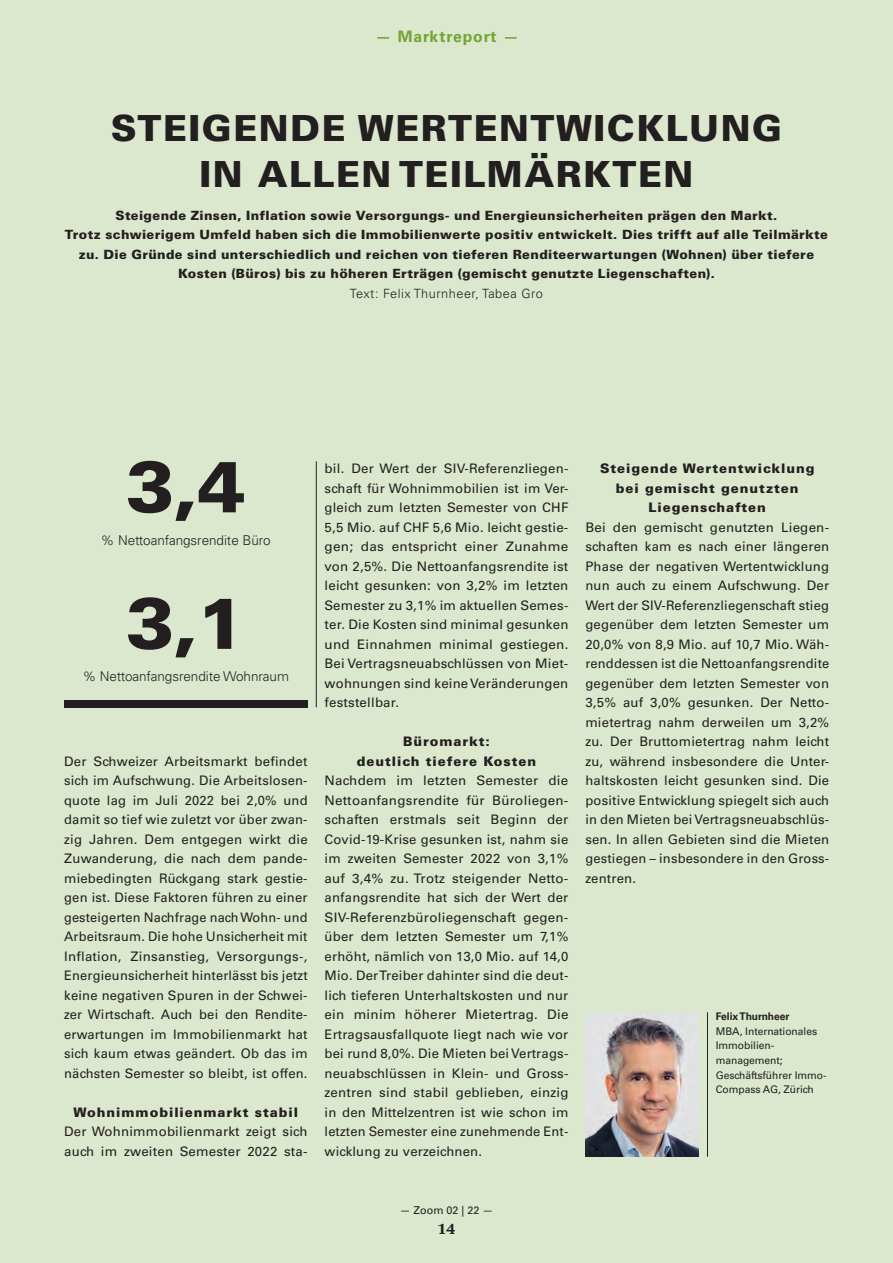
<style>
.page{position:relative;width:893px;height:1263px;background:#dce8cd}
.page>*{position:absolute;margin:0;border:0;box-sizing:border-box;transform-origin:0 0}
.t1{font:900 72px "Univers LT Std";color:#231f20}
.t2{font:900 36px/46.5px "Univers LT Std";letter-spacing:.04em;color:#231f20;text-align:center}
.t3{font:700 15.75px "Univers LT Std";letter-spacing:.06em;color:#73a532}
.t4{font:800 15.75px "Swift";color:#231f20}
.t5{font:300 13.5px "Univers LT Std";letter-spacing:-.005em;color:#231f20}
.t6{font:13.2px/19.5px "Univers LT Std";letter-spacing:.015em;color:#231f20;text-align:justify}
.t7{font:900 13.2px/19.5px "Univers LT Std";letter-spacing:.07em;color:#231f20;text-align:center}
.t8{font:900 12.75px/19.5px "Univers LT Std";letter-spacing:.025em;color:#231f20;text-align:center}
.t9{font:300 12.75px "Univers LT Std";letter-spacing:.04em;color:#231f20}
.t10{font:10.8px "Univers LT Std";color:#231f20}
.t11{font:10.5px/14.5px "Univers LT Std";letter-spacing:-.005em;color:#231f20}
.t12{font:700 10.5px "Univers LT Std";letter-spacing:-.005em;color:#231f20}
</style>
<div class="page">
<hr style="left:707px;top:1012px;width:1px;height:145px;background:#231f20">
<img style="left:585px;top:1012px;width:114px;height:145px">
<div style="left:64px;top:700px;width:244px;height:7px;background:#231f20"></div>
<hr style="left:316px;top:461px;width:1px;height:246px;background:#231f20">
<p class="t3" style="left:376px;top:28px;width:145px">— Marktreport —</p>
<h2 class="t2" style="left:111px;top:104px;width:673px">STEIGENDE WERTENTWICKLUNG<br>IN ALLEN TEILMÄRKTEN</h2>
<p class="t8" style="left:65px;top:205px;width:764px">Steigende Zinsen, Inflation sowie Versorgungs- und Energieunsicherheiten prägen den Markt.<br>Trotz schwierigem Umfeld haben sich die Immobilienwerte positiv entwickelt. Dies trifft auf alle Teilmärkte zu. Die Gründe sind unterschiedlich und reichen von tieferen Renditeerwartungen (Wohnen) über tiefere Kosten (Büros) bis zu höheren Erträgen (gemischt genutzte Liegenschaften).</p>
<p class="t9" style="left:350px;top:286px;width:195px">Text: Felix Thurnheer, Tabea Gro</p>
<h1 class="t1" style="left:126px;top:441px;width:121px">3,4</h1>
<p class="t5" style="left:101px;top:532px;width:171px">% Nettoanfangsrendite Büro</p>
<h1 class="t1" style="left:126px;top:578px;width:121px">3,1</h1>
<p class="t5" style="left:83px;top:668px;width:208px">% Nettoanfangsrendite Wohnraum</p>
<p class="t6" style="left:64px;top:751px;width:245px">Der Schweizer Arbeitsmarkt befindet sich im Aufschwung. Die Arbeitslosen&shy;quote lag im Juli 2022 bei 2,0% und damit so tief wie zuletzt vor über zwan&shy;zig Jahren. Dem entgegen wirkt die Zuwanderung, die nach dem pande&shy;miebedingten Rückgang stark gestie&shy;gen ist. Diese Faktoren führen zu einer gesteigerten Nachfrage nach Wohn- und Arbeitsraum. Die hohe Unsicherheit mit Inflation, Zinsanstieg, Versorgungs-, Energieunsicherheit hinterlässt bis jetzt keine negativen Spuren in der Schwei&shy;zer Wirtschaft. Auch bei den Rendite&shy;erwartungen im Immobilienmarkt hat sich kaum etwas geändert. Ob das im nächsten Semester so bleibt, ist offen.</p>
<p class="t7" style="left:74px;top:1102px;width:226px">Wohnimmobilienmarkt stabil</p>
<p class="t6" style="left:64px;top:1122px;width:245px">Der Wohnimmobilienmarkt zeigt sich auch im zweiten Semester 2022 sta-</p>
<p class="t6" style="left:325px;top:459px;width:245px">bil. Der Wert der SIV-Referenzliegen&shy;schaft für Wohnimmobilien ist im Ver&shy;gleich zum letzten Semester von CHF 5,5 Mio. auf CHF 5,6 Mio. leicht gestie&shy;gen; das entspricht einer Zunahme von 2,5%. Die Nettoanfangsrendite ist leicht gesunken: von 3,2% im letzten Semester zu 3,1% im aktuellen Semes&shy;ter. Die Kosten sind minimal gesunken und Einnahmen minimal gestiegen.<br>Bei Vertragsneuabschlüssen von Miet&shy;wohnungen sind keine Veränderungen feststellbar.</p>
<p class="t7" style="left:357px;top:732px;width:181px">Büromarkt:<br>deutlich tiefere Kosten</p>
<p class="t6" style="left:325px;top:771px;width:245px">Nachdem im letzten Semester die Nettoanfangsrendite für Büroliegen&shy;schaften erstmals seit Beginn der Covid-19-Krise gesunken ist, nahm sie im zweiten Semester 2022 von 3,1% auf 3,4% zu. Trotz steigender Netto&shy;anfangsrendite hat sich der Wert der SIV-Referenzbüroliegenschaft gegen&shy;über dem letzten Semester um 7,1% erhöht, nämlich von 13,0 Mio. auf 14,0<br>Mio. Der Treiber dahinter sind die deut&shy;lich tieferen Unterhaltskosten und nur ein minim höherer Mietertrag. Die Ertragsausfallquote liegt nach wie vor bei rund 8,0%. Die Mieten bei Vertrags&shy;neuabschlüssen in Klein- und Gross&shy;zentren sind stabil geblieben, einzig in den Mittelzentren ist wie schon im letzten Semester eine zunehmende Ent&shy;wicklung zu verzeichnen.</p>
<p class="t7" style="left:600px;top:459px;width:216px">Steigende Wertentwicklung bei gemischt genutzten<br>Liegenschaften</p>
<p class="t6" style="left:585px;top:517px;width:245px">Bei den gemischt genutzten Liegen&shy;schaften kam es nach einer längeren Phase der negativen Wertentwicklung nun auch zu einem Aufschwung. Der Wert der SIV-Referenzliegenschaft stieg gegenüber dem letzten Semester um 20,0% von 8,9 Mio. auf 10,7 Mio. Wäh&shy;renddessen ist die Nettoanfangsrendite gegenüber dem letzten Semester von 3,5% auf 3,0% gesunken. Der Netto&shy;mietertrag nahm derweilen um 3,2% zu. Der Bruttomietertrag nahm leicht zu, während insbesondere die Unter&shy;haltskosten leicht gesunken sind. Die positive Entwicklung spiegelt sich auch in den Mieten bei Vertragsneuabschlüs&shy;sen. In allen Gebieten sind die Mieten gestiegen – insbesondere in den Gross&shy;zentren.</p>
<p class="t12" style="left:716px;top:1010px;width:75px">Felix Thurnheer</p>
<p class="t11" style="left:716px;top:1024px;width:112px">MBA, Internationales<br>Immobilien&shy;management;<br>Geschäftsführer Immo-<br>Compass AG, Zürich</p>
<p class="t10" style="left:400px;top:1204px;width:95px">— Zoom 02 | 22 —</p>
<p class="t4" style="left:438px;top:1220px;width:19px">14</p>
</div>
